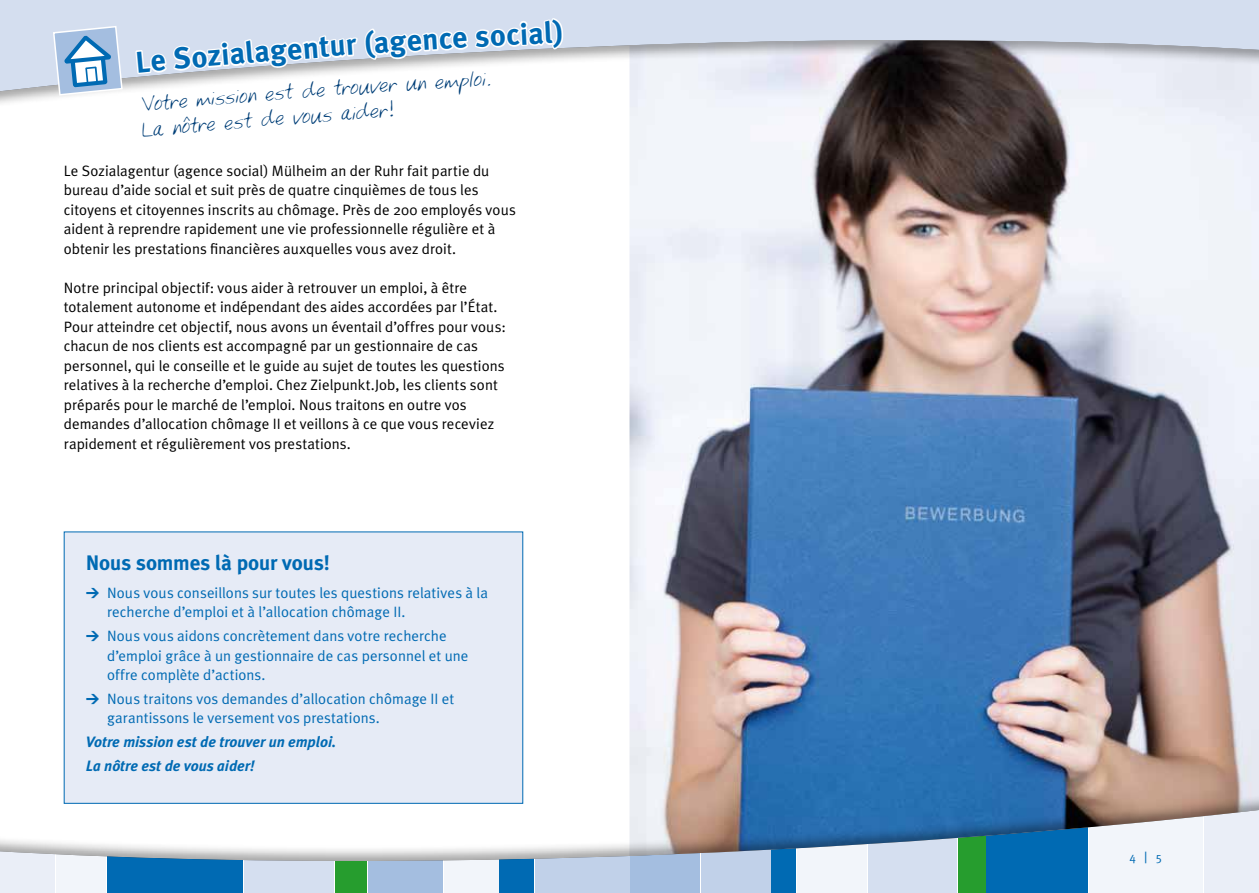
<style>
.page{position:relative;width:1259px;height:893px;background:#fff}
.page>*{position:absolute;margin:0;border:0;box-sizing:border-box;transform-origin:0 0}
.t1{font:700 30px "Meta Plus";color:#006ab3}
.t2{font:22.5px "Kyles Hand";color:#003f78}
.t3{font:700 21px "Meta Plus";letter-spacing:-.005em;color:#006ab3}
.t4{font:15px/19.5px "Meta Plus Normal";letter-spacing:.005em;color:#000}
.t5{font:15px/19.5px "Meta Plus Normal";letter-spacing:.005em;color:#006ab3}
.t6{font:italic 700 15px/23.7px "Meta Plus";color:#006ab3}
.t7{font:12px "Meta Plus Normal";color:#006ab3}
.s1{font-family:"DIN Black Alternate";font-size:13.5px}
.s2{font-size:15px}
</style>
<div class="page">
<div style="left:986px;top:757px;width:101px;height:136px;background:#006ab3"></div>
<div style="left:958px;top:757px;width:27px;height:136px;background:#269d2e"></div>
<div style="left:1204px;top:757px;width:55px;height:136px;background:#eaeef7"></div>
<div style="left:867px;top:757px;width:89px;height:136px;background:#d5dff0"></div>
<div style="left:770px;top:757px;width:26px;height:136px;background:#006ab3"></div>
<div style="left:701px;top:757px;width:69px;height:136px;background:#c1d1e9"></div>
<div style="left:797px;top:757px;width:69px;height:136px;background:#f2f5fa"></div>
<div style="left:629px;top:757px;width:71px;height:136px;background:#a4bee0"></div>
<div style="left:1089px;top:757px;width:113px;height:136px;background:#f2f5fa"></div>
<div style="left:108px;top:757px;width:135px;height:136px;background:#006ab3"></div>
<div style="left:335px;top:757px;width:32px;height:136px;background:#269d2e"></div>
<div style="left:0;top:757px;width:55px;height:136px;background:#eaeef7"></div>
<div style="left:244px;top:757px;width:90px;height:136px;background:#d5dff0"></div>
<div style="left:500px;top:757px;width:34px;height:136px;background:#006ab3"></div>
<div style="left:535px;top:757px;width:94px;height:136px;background:#c1d1e9"></div>
<div style="left:443px;top:757px;width:55px;height:136px;background:#f2f5fa"></div>
<div style="left:368px;top:757px;width:74px;height:136px;background:#a4bee0"></div>
<div style="left:57px;top:757px;width:49px;height:136px;background:#f2f5fa"></div>
<div style="left:629px;top:0;width:630px;height:136px;background:#d4deef"></div>
<div style="left:0;top:0;width:629px;height:136px;background:#d4deef"></div>
<div style="left:0;top:39px;width:1259px;height:822px;background:#000;opacity:.4"></div>
<div style="left:64px;top:532px;width:459px;height:271px;background:#e6ebf6"></div>
<div style="left:64px;top:531px;width:459px;height:273px;border:1px solid #006ab3"></div>
<svg style="left:52px;top:26px;width:71px;height:99px;background:#c1d6ea"></svg>
<svg style="left:134px;top:18px;width:431px;height:221px"></svg>
<h1 class="t1" style="left:134px;top:45px;width:153px;rotate:-5deg">Le Sozialag</h1>
<h1 class="t1" style="left:286px;top:32px;width:153px;rotate:-4deg">entur (agen</h1>
<h1 class="t1" style="left:438px;top:21px;width:126px;rotate:-3deg">ce social)</h1>
<h2 class="t2" style="left:140px;top:89px;width:145px;rotate:-5deg">Votre mission es</h2>
<h2 class="t2" style="left:283px;top:76px;width:161px;rotate:-4deg">t de trouver un e</h2>
<h2 class="t2" style="left:443px;top:65px;width:48px;rotate:-3deg">mploi.</h2>
<h2 class="t2" style="left:140px;top:114px;width:145px;rotate:-5deg">La nôtre est de</h2>
<h2 class="t2" style="left:291px;top:101px;width:102px;rotate:-4deg">vous aider!</h2>
<p class="t4" style="left:64px;top:161px;width:454px">Le Sozialagentur (agence social) Mülheim an der Ruhr fait partie du bureau d’aide social et suit près de quatre cinquièmes de tous les citoyens et citoyennes inscrits au chômage. Près de 200 employés vous aident à reprendre rapidement une vie professionnelle régulière et à obtenir les prestations financières auxquelles vous avez droit.</p>
<p class="t4" style="left:64px;top:278px;width:443px">Notre principal objectif: vous aider à retrouver un emploi, à être totalement autonome et indépendant des aides accordées par l’État.<br>Pour atteindre cet objectif, nous avons un éventail d’offres pour vous: chacun de nos clients est accompagné par un gestionnaire de cas personnel, qui le conseille et le guide au sujet de toutes les questions relatives à la recherche d’emploi. Chez Zielpunkt.Job, les clients sont préparés pour le marché de l’emploi. Nous traitons en outre vos demandes d’allocation chômage II et veillons à ce que vous receviez rapidement et régulièrement vos prestations.</p>
<h3 class="t3" style="left:86px;top:550px;width:246px">Nous sommes là pour vous!</h3>
<p class="t5" style="left:107px;top:583px;width:382px;text-indent:-21px"><span class="s1">&gt;</span> Nous vous conseillons sur toutes les questions relatives à la recherche d’emploi et à l’allocation chômage II.</p>
<p class="t5" style="left:107px;top:626px;width:363px;text-indent:-21px"><span class="s1">&gt;</span> Nous vous aidons concrètement dans votre recherche d’emploi grâce à un gestionnaire de cas personnel et une offre complète d’actions.</p>
<p class="t5" style="left:107px;top:689px;width:349px;text-indent:-21px"><span class="s1">&gt;</span> Nous traitons vos demandes d’allocation chômage II et garantissons le versement vos prestations.</p>
<p class="t6" style="left:86px;top:730px;width:252px">Votre mission est de trouver un emploi.<br>La nôtre est de vous aider!</p>
<p class="t7" style="left:1129px;top:849px;width:34px">4 <span class="s2">|</span> 5</p>
</div>
